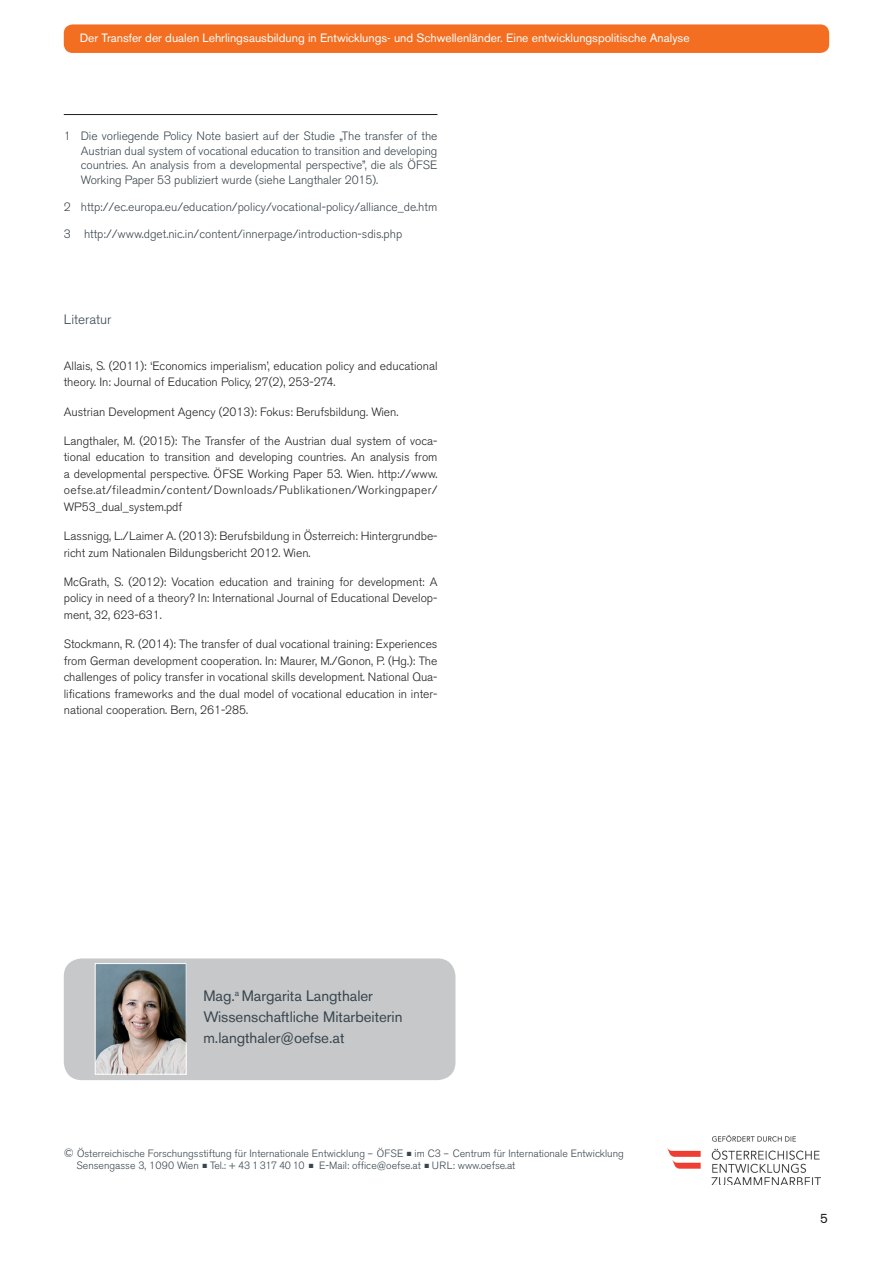
<style>
.page{position:relative;width:893px;height:1263px;background:#fff}
.page>*{position:absolute;margin:0;border:0;box-sizing:border-box;transform-origin:0 0}
.t1{font:15px/21px "Akzidenz Grotesk BE";color:#38454d}
.t2{font:300 13.5px "Akzidenz Grotesk BE";color:#38454d}
.t3{font:13.5px "Akzidenz Grotesk BE";color:#231f20}
.t4{font:300 12px/16.5px "Akzidenz Grotesk BE";color:#231f20;text-align:justify}
.t5{font:300 12px/14.4px "Akzidenz Grotesk BE";color:#38454d;text-align:justify}
.t6{font:12px "Akzidenz Grotesk BE";color:#fff}
.t7{font:300 10.5px/12px "Akzidenz Grotesk BE";color:#38454d}
.s1{font-size:12px}
.s2{font-family:"Signa Column"}
.s3{font-family:"Arial";font-weight:400;font-size:9px}
</style>
<div class="page">
<div style="left:64px;top:24px;width:765px;height:29px;background:#f36e21;border-radius:9px"></div>
<hr style="left:64px;top:114px;width:373px;height:1px;background:#231f20">
<img style="left:667px;top:1136px;width:153px;height:49px">
<div style="left:64px;top:958px;width:391px;height:122px;background:#c7c8ca;border-radius:18px"></div>
<img style="left:97px;top:965px;width:88px;height:107px">
<div style="left:95px;top:963px;width:92px;height:111px;border:1px solid #fff"></div>
<p class="t6" style="left:80px;top:31px;width:611px">Der Transfer der dualen Lehrlingsausbildung in Entwicklungs- und Schwellenländer. Eine entwicklungspolitische Analyse</p>
<p class="t5" style="left:81px;top:129px;width:358px;text-indent:-17px">1 Die vorliegende Policy Note basiert auf der Studie „The transfer of the Austrian dual system of vocational education to transition and developing countries. An analysis from a developmental perspective”, die als ÖFSE Working Paper 53 publiziert wurde (siehe Langthaler 2015).</p>
<p class="t5" style="left:64px;top:200px;width:375px">2 http://ec.europa.eu/education/policy/vocational-policy/alliance_de.htm</p>
<p class="t5" style="left:64px;top:227px;width:340px">3 http://www.dget.nic.in/content/innerpage/introduction-sdis.php</p>
<p class="t2" style="left:64px;top:312px;width:49px">Literatur</p>
<p class="t4" style="left:64px;top:358px;width:375px">Allais, S. (2011): ‘Economics imperialism’, education policy and educational theory. In: Journal of Education Policy, 27(2), 253-274.</p>
<p class="t4" style="left:64px;top:403px;width:336px">Austrian Development Agency (2013): Fokus: Berufsbildung. Wien.</p>
<p class="t4" style="left:64px;top:433px;width:375px">Langthaler, M. (2015): The Transfer of the Austrian dual system of voca&shy;tional education to transition and developing countries. An analysis from a developmental perspective. ÖFSE Working Paper 53. Wien. http://www. oefse.at/fileadmin/content/Downloads/Publikationen/Workingpaper/ WP53_dual_system.pdf</p>
<p class="t4" style="left:64px;top:528px;width:375px">Lassnigg, L./Laimer A. (2013): Berufsbildung in Österreich: Hintergrundbe&shy;richt zum Nationalen Bildungsbericht 2012. Wien.</p>
<p class="t4" style="left:64px;top:574px;width:375px">McGrath, S. (2012): Vocation education and training for development: A policy in need of a theory? In: International Journal of Educational Develop&shy;ment, 32, 623-631.</p>
<p class="t4" style="left:64px;top:636px;width:375px">Stockmann, R. (2014): The transfer of dual vocational training: Experiences from German development cooperation. In: Maurer, M./Gonon, P. (Hg.): The challenges of policy transfer in vocational skills development. National Qua&shy;lifications frameworks and the dual model of vocational education in inter&shy;national cooperation. Bern, 261-285.</p>
<p class="t1" style="left:203px;top:986px;width:201px">Mag.<sup>a</sup> Margarita Langthaler<br>Wissenschaftliche Mitarbeiterin m.langthaler@oefse.at</p>
<p class="t7" style="left:77px;top:1148px;width:549px;text-indent:-13px"><span class="s1">©</span> Österreichische Forschungsstiftung für Internationale Entwicklung <span class="s2">–</span> ÖFSE <span class="s3">■</span> im C3 <span class="s2">–</span> Centrum für Internationale Entwicklung<br>Sensengasse 3, 1090 Wien <span class="s3">■</span> Tel.: + 43 1 317 40 10 <span class="s3">■</span> E-Mail: office@oefse.at <span class="s3">■</span> URL: www.oefse.at</p>
<p class="t3" style="left:820px;top:1210px;width:9px">5</p>
</div>
